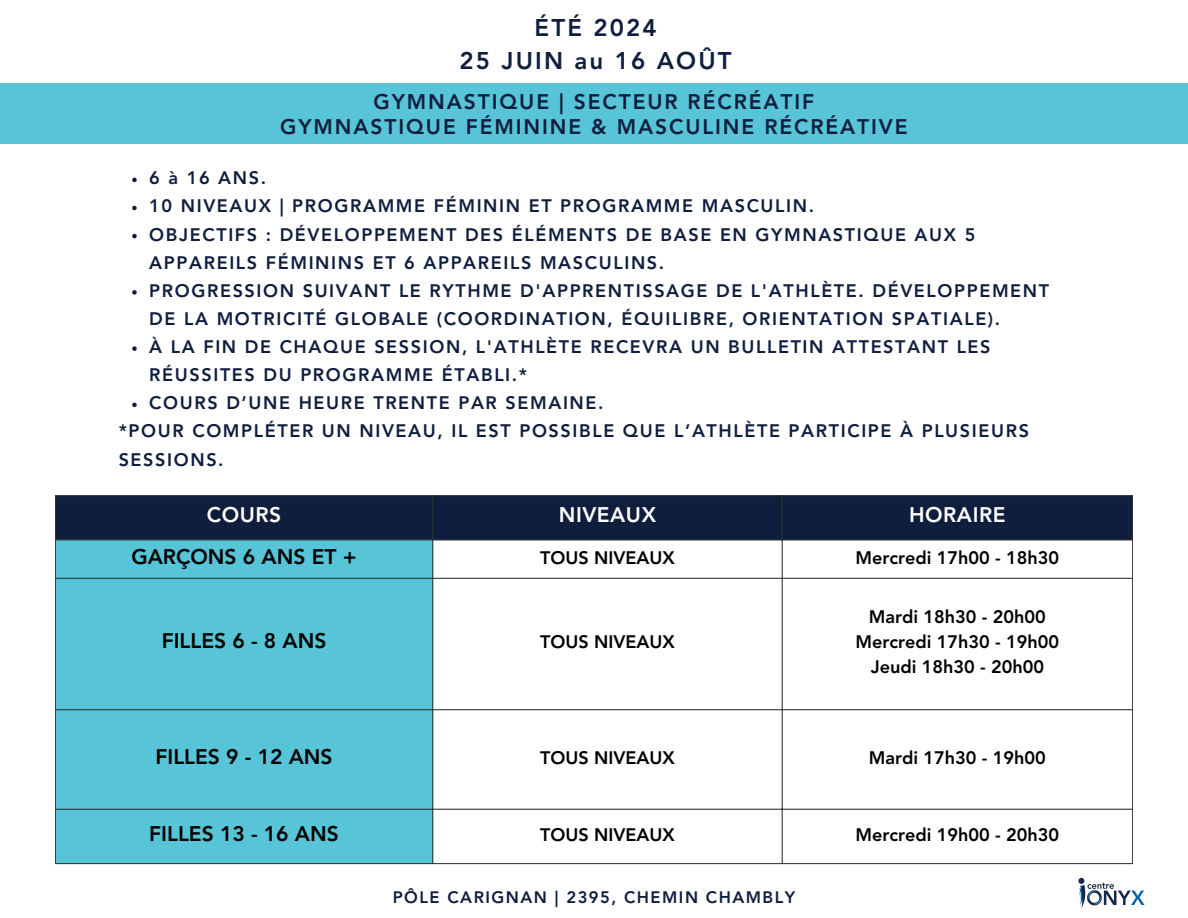
<style>
.page{position:relative;width:1188px;height:918px;background:#fff}
.page>*{position:absolute;margin:0;border:0;box-sizing:border-box;transform-origin:0 0}
.t1{font:800 24px/32.7px "Avenir LT Std";letter-spacing:.09em;color:#101e3e;text-align:center}
.t2{font:800 21px "Avenir LT Std";letter-spacing:.09em;color:#101e3e}
.t3{font:800 21px "Avenir LT Std";color:#000}
.t4{font:800 21px "Avenir LT Std";letter-spacing:.025em;color:#fff}
.t5{font:800 18px/28.2px "Avenir LT Std";letter-spacing:.09em;color:#101e3e}
.t6{font:800 18px "Avenir LT Std";color:#000}
.t7{font:800 16.5px "Avenir LT Std";letter-spacing:.09em;color:#101e3e}
</style>
<div class="page">
<div style="left:56px;top:497px;width:1076px;height:43px;background:#101e3e"></div>
<div style="left:56px;top:541px;width:377px;height:322px;background:#57c5d7"></div>
<hr style="left:55px;top:496px;width:1px;height:367px;background:#333">
<hr style="left:433px;top:496px;width:1px;height:367px;background:#333">
<hr style="left:782px;top:496px;width:1px;height:367px;background:#333">
<hr style="left:1132px;top:496px;width:1px;height:367px;background:#333">
<hr style="left:55px;top:496px;width:1078px;height:1px;background:#333">
<hr style="left:55px;top:540px;width:1078px;height:1px;background:#333">
<hr style="left:55px;top:578px;width:1078px;height:1px;background:#333">
<hr style="left:55px;top:709px;width:1078px;height:1px;background:#333">
<hr style="left:55px;top:809px;width:1078px;height:1px;background:#333">
<hr style="left:55px;top:863px;width:1078px;height:1px;background:#333">
<div style="left:0;top:83px;width:1188px;height:61px;background:#57c5d7"></div>
<svg style="left:132px;top:178px;width:5px;height:4px"></svg>
<svg style="left:132px;top:206px;width:5px;height:4px"></svg>
<svg style="left:132px;top:234px;width:5px;height:4px"></svg>
<svg style="left:132px;top:290px;width:5px;height:5px"></svg>
<svg style="left:132px;top:346px;width:5px;height:5px"></svg>
<svg style="left:132px;top:403px;width:5px;height:4px"></svg>
<img style="left:1078px;top:877px;width:67px;height:31px">
<h1 class="t1" style="left:460px;top:14px;width:274px">ÉTÉ 2024<br>25 JUIN au 16 AOÛT</h1>
<p class="t2" style="left:374px;top:93px;width:442px">GYMNASTIQUE | SECTEUR RÉCRÉATIF</p>
<p class="t2" style="left:280px;top:118px;width:629px">GYMNASTIQUE FÉMININE &amp; MASCULINE RÉCRÉATIVE</p>
<p class="t5" style="left:149px;top:166px;width:118px">6 à 16 ANS.</p>
<p class="t5" style="left:149px;top:194px;width:666px">10 NIVEAUX | PROGRAMME FÉMININ ET PROGRAMME MASCULIN.</p>
<p class="t5" style="left:149px;top:222px;width:828px">OBJECTIFS : DÉVELOPPEMENT DES ÉLÉMENTS DE BASE EN GYMNASTIQUE AUX 5<br>APPAREILS FÉMININS ET 6 APPAREILS MASCULINS.</p>
<p class="t5" style="left:149px;top:278px;width:901px">PROGRESSION SUIVANT LE RYTHME D'APPRENTISSAGE DE L'ATHLÈTE. DÉVELOPPEMENT<br>DE LA MOTRICITÉ GLOBALE (COORDINATION, ÉQUILIBRE, ORIENTATION SPATIALE).</p>
<p class="t5" style="left:149px;top:334px;width:843px">À LA FIN DE CHAQUE SESSION, L'ATHLÈTE RECEVRA UN BULLETIN ATTESTANT LES<br>RÉUSSITES DU PROGRAMME ÉTABLI.*</p>
<p class="t5" style="left:149px;top:391px;width:456px">COURS D’UNE HEURE TRENTE PAR SEMAINE.</p>
<p class="t5" style="left:119px;top:419px;width:912px">*POUR COMPLÉTER UN NIVEAU, IL EST POSSIBLE QUE L’ATHLÈTE PARTICIPE À PLUSIEURS<br>SESSIONS.</p>
<h2 class="t4" style="left:207px;top:506px;width:76px">COURS</h2>
<h2 class="t4" style="left:559px;top:506px;width:99px">NIVEAUX</h2>
<p class="t4" style="left:909px;top:506px;width:98px">HORAIRE</p>
<p class="t3" style="left:131px;top:548px;width:227px">GARÇONS 6 ANS ET +</p>
<p class="t6" style="left:540px;top:550px;width:136px">TOUS NIVEAUX</p>
<p class="t6" style="left:856px;top:550px;width:205px">Mercredi 17h00 - 18h30</p>
<p class="t3" style="left:162px;top:632px;width:166px">FILLES 6 - 8 ANS</p>
<p class="t6" style="left:540px;top:635px;width:136px">TOUS NIVEAUX</p>
<h3 class="t6" style="left:869px;top:610px;width:178px">Mardi 18h30 - 20h00</h3>
<p class="t6" style="left:856px;top:635px;width:205px">Mercredi 17h30 - 19h00</p>
<p class="t6" style="left:871px;top:659px;width:175px">Jeudi 18h30 - 20h00</p>
<p class="t3" style="left:155px;top:748px;width:179px">FILLES 9 - 12 ANS</p>
<p class="t6" style="left:540px;top:750px;width:136px">TOUS NIVEAUX</p>
<p class="t6" style="left:869px;top:750px;width:178px">Mardi 17h30 - 19h00</p>
<p class="t3" style="left:149px;top:825px;width:191px">FILLES 13 - 16 ANS</p>
<p class="t6" style="left:540px;top:827px;width:136px">TOUS NIVEAUX</p>
<p class="t6" style="left:856px;top:827px;width:205px">Mercredi 19h00 - 20h30</p>
<p class="t7" style="left:393px;top:891px;width:404px">PÔLE CARIGNAN | 2395, CHEMIN CHAMBLY</p>
</div>
